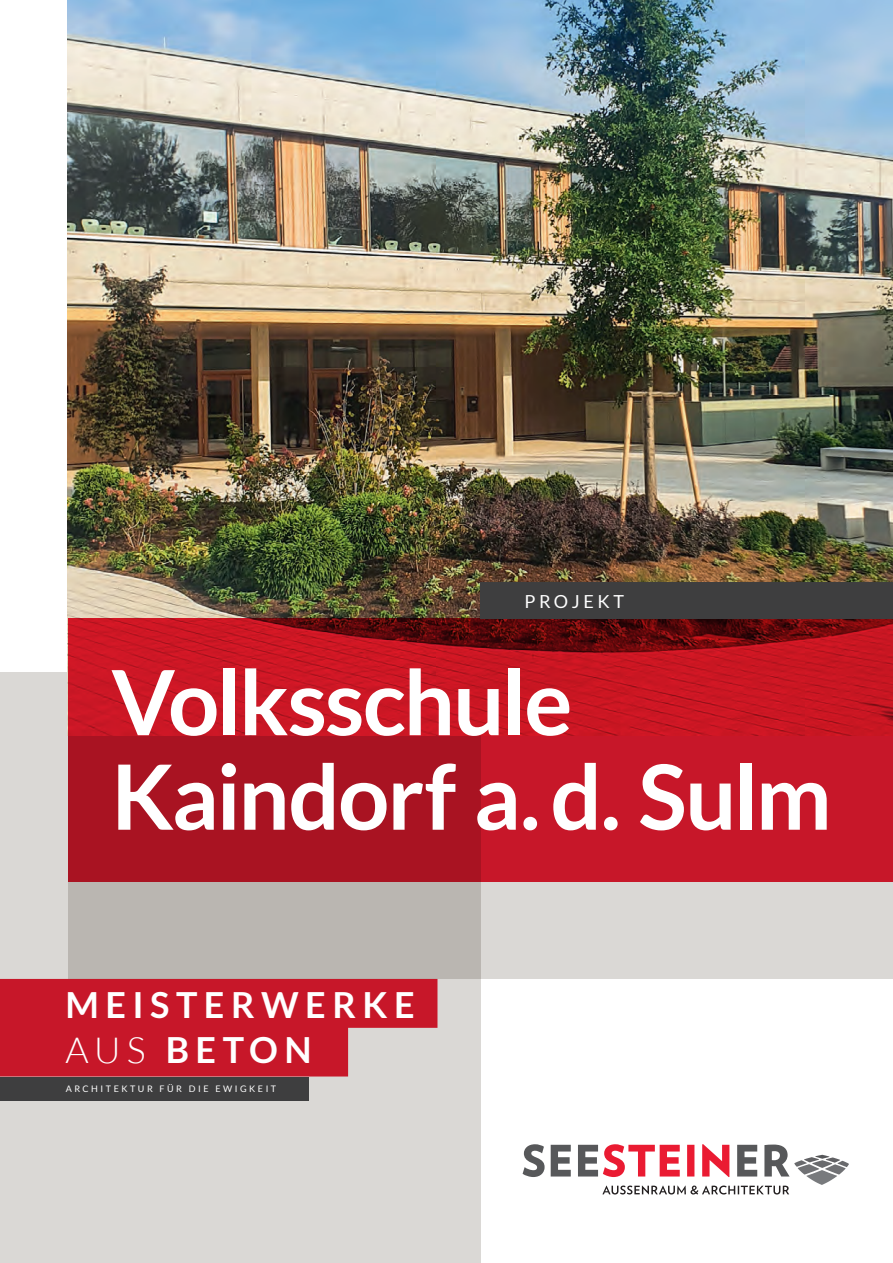
<style>
.page{position:relative;width:893px;height:1263px;background:#fff}
.page>*{position:absolute;margin:0;border:0;box-sizing:border-box;transform-origin:0 0}
.t1{font:700 90px/94.5px "Lato";letter-spacing:-.025em;color:#fff}
.t2{font:700 36px/45px "Lato";letter-spacing:.18em;color:#fff}
.t3{font:18px "Lato";letter-spacing:.2em;color:#fff}
.t4{font:9px "Lato";letter-spacing:.28em;color:#fff}
.s1{font-weight:300}
</style>
<div class="page">
<div style="left:0;top:673px;width:481px;height:590px;background:#dad8d5"></div>
<svg style="left:68px;top:882px;width:825px;height:97px;background:#c9c6c2"></svg>
<svg style="left:523px;top:1144px;width:326px;height:50px"></svg>
<img style="left:68px;top:0;width:825px;height:619px">
<div style="left:0;top:1077px;width:309px;height:24px;background:#3e3e3f"></div>
<svg style="left:0;top:979px;width:437px;height:97px;background:#c82a3a"></svg>
<svg style="left:68px;top:619px;width:825px;height:263px;background:#b81422"></svg>
<div style="left:481px;top:582px;width:412px;height:36px;background:#3e3e3f"></div>
<p class="t3" style="left:524px;top:591px;width:101px">PROJEKT</p>
<p class="t1" style="left:111px;top:654px;width:722px">Volksschule<br>Kaindorf a. d. Sulm</p>
<p class="t2" style="left:65px;top:982px;width:351px">MEISTERWERKE<br><span class="s1">AUS</span> BETON</p>
<p class="t4" style="left:66px;top:1084px;width:212px">ARCHITEKTUR FÜR DIE EWIGKEIT</p>
</div>
